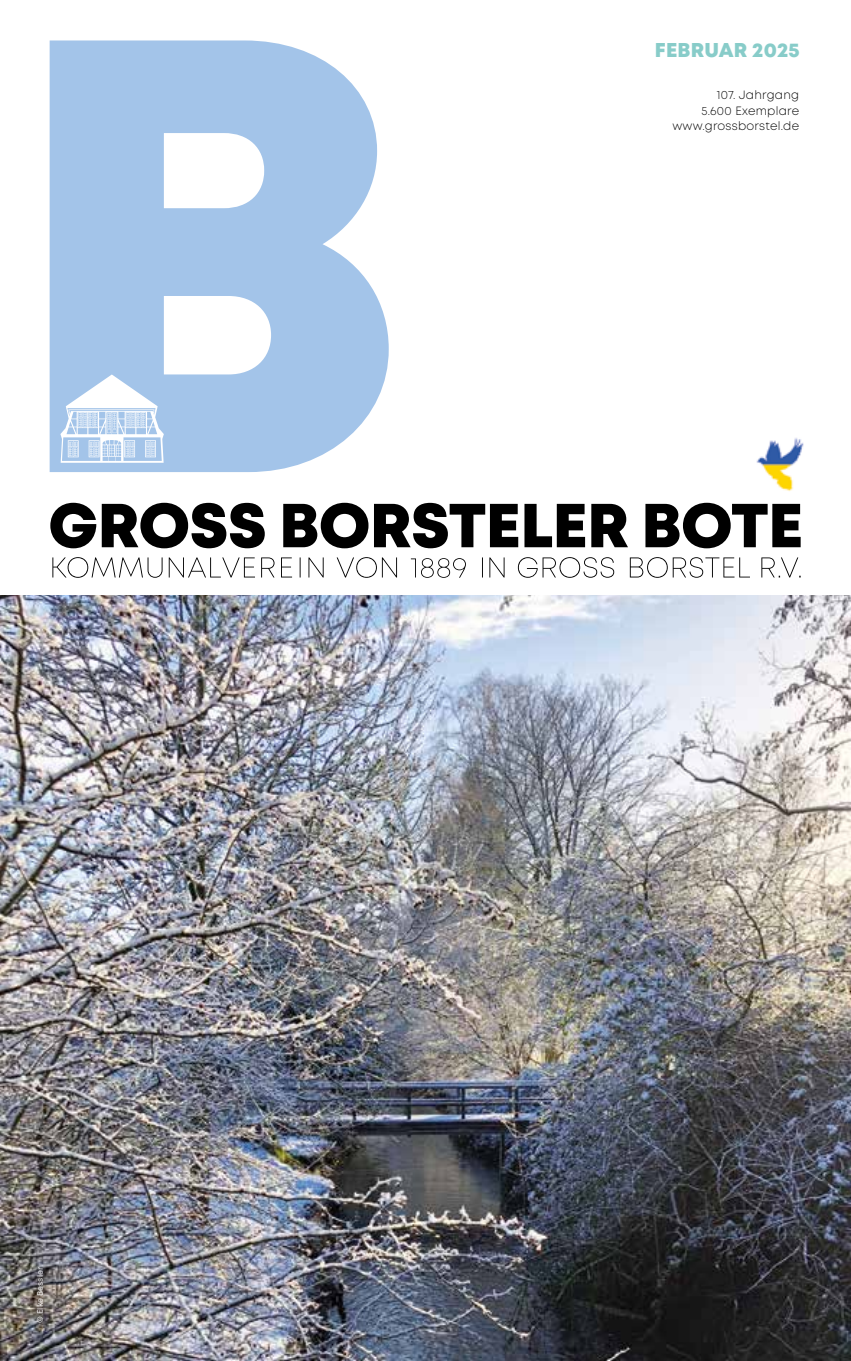
<style>
.page{position:relative;width:851px;height:1361px;background:#fff}
.page>*{position:absolute;margin:0;border:0;box-sizing:border-box;transform-origin:0 0}
.t1{font:800 20px "Mont";letter-spacing:.01em;color:#88ccc9}
.t2{font:300 12px/15.4px "Mont";letter-spacing:.02em;color:#000;text-align:right}
.t3{font:600 8px "Mont";color:#fff}
</style>
<div class="page">
<svg style="left:52px;top:557px;width:748px;height:21px"></svg>
<svg style="left:50px;top:503px;width:750px;height:45px"></svg>
<img style="left:756px;top:438px;width:47px;height:53px">
<svg style="left:50px;top:40px;width:338px;height:432px;fill:#a3c4e9"></svg>
<svg style="left:60px;top:374px;width:104px;height:89px"></svg>
<img style="left:0;top:595px;width:850px;height:766px">
<svg style="left:55px;top:1257px;width:1px;height:77px"></svg>
<svg style="left:24px;top:1255px;width:31px;height:79px;background:#6d6a6a"></svg>
<p class="t3" style="left:35px;top:1322px;width:57px;rotate:-90deg">© Elke Bessler</p>
<h1 class="t1" style="left:654px;top:37px;width:146px">FEBRUAR 2025</h1>
<p class="t2" style="left:672px;top:88px;width:128px">107. Jahrgang<br>5.600 Exemplare www.grossborstel.de</p>
</div>
